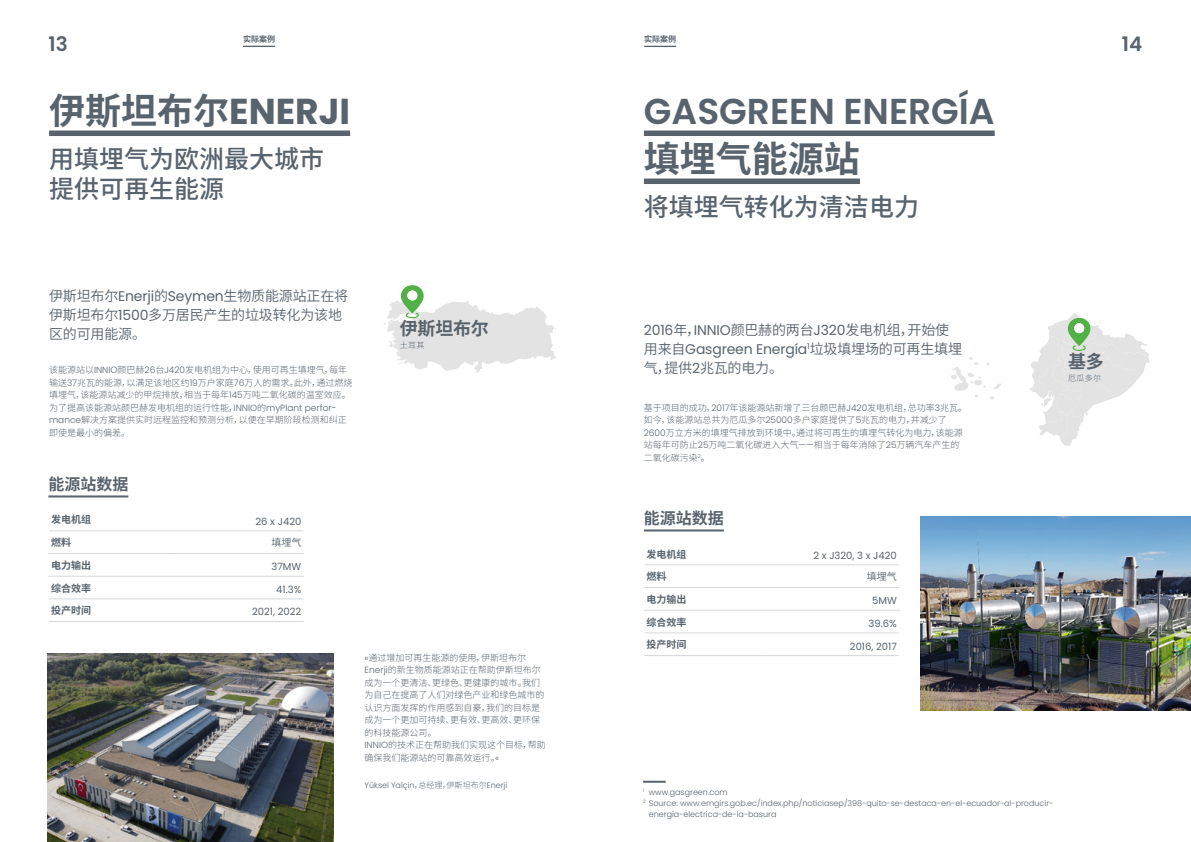
<style>
.page{position:relative;width:1191px;height:842px;background:#fff}
.page>*{position:absolute;margin:0;border:0;box-sizing:border-box;transform-origin:0 0}
.t1{font:600 36px "Poppins";color:#58636e}
.t2{font:700 36px "Poppins";color:#58636e}
.t3{font:700 36px "Source Han Sans CN";color:#58636e}
.t4{font:500 25px/30px "Source Han Sans CN";color:#58636e}
.t5{font:600 20px "Poppins";color:#58636e}
.t6{font:700 18px "Source Han Sans CN";letter-spacing:-.015em;color:#58636e}
.t7{font:700 16px "Source Han Sans CN";color:#58636e}
.t8{font:14px/19px "Source Han Sans CN";letter-spacing:-.015em;color:#58636e}
.t9{font:14px "Poppins";letter-spacing:-.015em;color:#58636e}
.t10{font:10px "Poppins";color:#58636e}
.t11{font:700 10px "Source Han Sans CN";color:#58636e}
.t12{font:10px "Source Han Sans CN";color:#58636e}
.t13{font:300 9px/12.5px "Source Han Sans CN";color:#58636e}
.t14{font:300 8px "Poppins";color:#58636e}
.t15{font:700 8px "Source Han Sans CN";color:#58636e}
.t16{font:300 8px "Source Han Sans CN";letter-spacing:.035em;color:#58636e}
.s1{font-family:"Source Han Sans CN"}
.s2{font-family:"Poppins"}
</style>
<div class="page">
<hr style="left:243px;top:46px;width:32px;height:1px;background:#58636e">
<hr style="left:644px;top:46px;width:32px;height:1px;background:#58636e">
<div style="left:644px;top:131px;width:350px;height:5px;background:#58636e"></div>
<div style="left:644px;top:179px;width:216px;height:5px;background:#58636e"></div>
<hr style="left:644px;top:565px;width:121px;height:1px;background:#d5d8db">
<hr style="left:765px;top:565px;width:133px;height:1px;background:#d5d8db">
<hr style="left:644px;top:587px;width:121px;height:1px;background:#d5d8db">
<hr style="left:765px;top:587px;width:134px;height:1px;background:#d5d8db">
<hr style="left:644px;top:610px;width:121px;height:1px;background:#d5d8db">
<hr style="left:765px;top:610px;width:134px;height:1px;background:#d5d8db">
<hr style="left:644px;top:633px;width:121px;height:1px;background:#d5d8db">
<hr style="left:644px;top:655px;width:121px;height:1px;background:#d5d8db">
<hr style="left:765px;top:633px;width:134px;height:1px;background:#d5d8db">
<hr style="left:765px;top:655px;width:134px;height:1px;background:#d5d8db">
<hr style="left:644px;top:529px;width:80px;height:2px;background:#58636e">
<svg style="left:951px;top:357px;width:50px;height:42px"></svg>
<svg style="left:1029px;top:313px;width:120px;height:133px"></svg>
<div style="left:1074px;top:323px;width:10px;height:10px;background:#fff;border-radius:50%"></div>
<img style="left:920px;top:517px;width:271px;height:194px">
<div style="left:49px;top:131px;width:301px;height:5px;background:#58636e"></div>
<hr style="left:49px;top:531px;width:121px;height:1px;background:#d5d8db">
<hr style="left:170px;top:531px;width:133px;height:1px;background:#d5d8db">
<hr style="left:48px;top:553px;width:122px;height:1px;background:#d5d8db">
<hr style="left:170px;top:553px;width:134px;height:1px;background:#d5d8db">
<hr style="left:48px;top:576px;width:122px;height:1px;background:#d5d8db">
<hr style="left:170px;top:576px;width:134px;height:1px;background:#d5d8db">
<hr style="left:49px;top:599px;width:121px;height:1px;background:#d5d8db">
<hr style="left:49px;top:621px;width:121px;height:1px;background:#d5d8db">
<hr style="left:170px;top:599px;width:134px;height:1px;background:#d5d8db">
<hr style="left:170px;top:621px;width:134px;height:1px;background:#d5d8db">
<hr style="left:48px;top:495px;width:80px;height:2px;background:#58636e">
<svg style="left:384px;top:285px;width:172px;height:88px"></svg>
<div style="left:407px;top:290px;width:10px;height:11px;background:#fff;border-radius:50%"></div>
<img style="left:48px;top:653px;width:286px;height:189px">
<hr style="left:643px;top:781px;width:22px;height:2px;background:#58636e">
<p class="t15" style="left:243px;top:35px;width:33px">实际案例</p>
<p class="t15" style="left:644px;top:35px;width:33px">实际案例</p>
<h3 class="t5" style="left:49px;top:32px;width:21px">13</h3>
<h3 class="t5" style="left:1121px;top:32px;width:22px">14</h3>
<h1 class="t2" style="left:49px;top:91px;width:302px"><span class="s1">伊斯坦布尔</span>ENERJI</h1>
<h2 class="t4" style="left:49px;top:145px;width:276px">用填埋气为欧洲最大城市提供可再生能源</h2>
<h3 class="t8" style="left:49px;top:286px;width:301px">伊斯坦布尔<span class="s2">Enerji</span>的<span class="s2">Seymen</span>生物质能源站正在将伊斯坦布尔<span class="s2">1500</span>多万居民产生的垃圾转化为该地区的可用能源。</h3>
<p class="t13" style="left:49px;top:364px;width:305px">该能源站以<span class="s2">INNIO</span>颜巴赫<span class="s2">26</span>台<span class="s2">J420</span>发电机组为中心，使用可再生填埋气，每年输送<span class="s2">37</span>兆瓦的能源，以满足该地区约<span class="s2">19</span>万户家庭<span class="s2">76</span>万人的需求。此外，通过燃烧填埋气，该能源站减少的甲烷排放，相当于每年<span class="s2">145</span>万吨二氧化碳的温室效应。为了提高该能源站颜巴赫发电机组的运行性能，<span class="s2">INNIO</span>的<span class="s2">myPlant perfor&shy;mance</span>解决方案提供实时远程监控和预测分析，以便在早期阶段检测和纠正即使是最小的偏差。</p>
<h3 class="t6" style="left:400px;top:318px;width:91px">伊斯坦布尔</h3>
<p class="t16" style="left:400px;top:341px;width:26px">土耳其</p>
<h3 class="t7" style="left:48px;top:476px;width:82px">能源站数据</h3>
<p class="t11" style="left:51px;top:514px;width:42px">发电机组</p>
<p class="t10" style="left:255px;top:515px;width:47px">26 x J420</p>
<p class="t11" style="left:51px;top:537px;width:22px">燃料</p>
<p class="t12" style="left:271px;top:537px;width:31px">填埋气</p>
<p class="t11" style="left:51px;top:559px;width:42px">电力输出</p>
<p class="t10" style="left:272px;top:561px;width:31px">37MW</p>
<p class="t11" style="left:51px;top:582px;width:42px">综合效率</p>
<p class="t10" style="left:276px;top:583px;width:27px">41.3%</p>
<p class="t11" style="left:51px;top:605px;width:42px">投产时间</p>
<p class="t10" style="left:252px;top:606px;width:51px">2021, 2022</p>
<p class="t13" style="left:364px;top:651px;width:183px"><span class="s2">»</span>通过增加可再生能源的使用，伊斯坦布尔<br><span class="s2">Enerji</span>的新生物质能源站正在帮助伊斯坦布尔成为一个更清洁、更绿色、更健康的城市。我们为自己在提高了人们对绿色产业和绿色城市的认识方面发挥的作用感到自豪，我们的目标是成为一个更加可持续、更有效、更高效、更环保的科技能源公司。<br><span class="s2">INNIO</span>的技术正在帮助我们实现这个目标，帮助确保我们能源站的可靠高效运行。<span class="s2">«</span></p>
<p class="t14" style="left:364px;top:781px;width:144px">Yüksel Yalçin<span class="s1">，总经理，伊斯坦布尔</span>Enerji</p>
<h1 class="t1" style="left:644px;top:91px;width:352px">GASGREEN ENERGÍA</h1>
<h1 class="t3" style="left:644px;top:139px;width:217px">填埋气能源站</h1>
<h2 class="t4" style="left:644px;top:193px;width:276px">将填埋气转化为清洁电力</h2>
<h3 class="t8" style="left:644px;top:321px;width:307px"><span class="s2">2016</span>年，<span class="s2">INNIO</span>颜巴赫的两台<span class="s2">J320</span>发电机组，开始使</h3>
<h3 class="t9" style="left:644px;top:341px;width:320px"><span class="s1">用来自</span>Gasgreen Energía<sup>1</sup><span class="s1">垃圾填埋场的可再生填埋</span></h3>
<h3 class="t8" style="left:644px;top:359px;width:141px">气，提供<span class="s2">2</span>兆瓦的电力。</h3>
<p class="t13" style="left:644px;top:401px;width:325px">基于项目的成功，<span class="s2">2017</span>年该能源站新增了三台颜巴赫<span class="s2">J420</span>发电机组，总功率<span class="s2">3</span>兆瓦。如今，该能源站总共为厄瓜多尔<span class="s2">25000</span>多户家庭提供了<span class="s2">5</span>兆瓦的电力，并减少了<span class="s2">2600</span>万立方米的填埋气排放到环境中。通过将可再生的填埋气转化为电力，该能源站每年可防止<span class="s2">25</span>万吨二氧化碳进入大气<span class="s2">——</span>相当于每年消除了<span class="s2">25</span>万辆汽车产生的二氧化碳污染<sup>2</sup>。</p>
<h3 class="t7" style="left:644px;top:510px;width:81px">能源站数据</h3>
<p class="t11" style="left:646px;top:548px;width:41px">发电机组</p>
<p class="t10" style="left:813px;top:549px;width:85px">2 x J320, 3 x J420</p>
<p class="t11" style="left:646px;top:571px;width:21px">燃料</p>
<p class="t12" style="left:867px;top:571px;width:31px">填埋气</p>
<p class="t11" style="left:646px;top:593px;width:41px">电力输出</p>
<p class="t10" style="left:872px;top:595px;width:26px">5MW</p>
<p class="t11" style="left:646px;top:616px;width:41px">综合效率</p>
<p class="t10" style="left:868px;top:617px;width:30px">39.6%</p>
<p class="t11" style="left:646px;top:639px;width:41px">投产时间</p>
<p class="t10" style="left:850px;top:640px;width:48px">2016, 2017</p>
<h3 class="t6" style="left:1068px;top:351px;width:37px">基多</h3>
<p class="t16" style="left:1068px;top:373px;width:34px">厄瓜多尔</p>
<p class="t14" style="left:643px;top:787px;width:86px"><sup>1</sup> www.gasgreen.com</p>
<p class="t14" style="left:643px;top:798px;width:412px"><sup>2</sup> Source: www.emgirs.gob.ec/index.php/noticiasep/398-quito-se-destaca-en-el-ecuador-al-producir-</p>
<p class="t14" style="left:649px;top:809px;width:129px">energia-electrica-de-la-basura</p>
</div>
